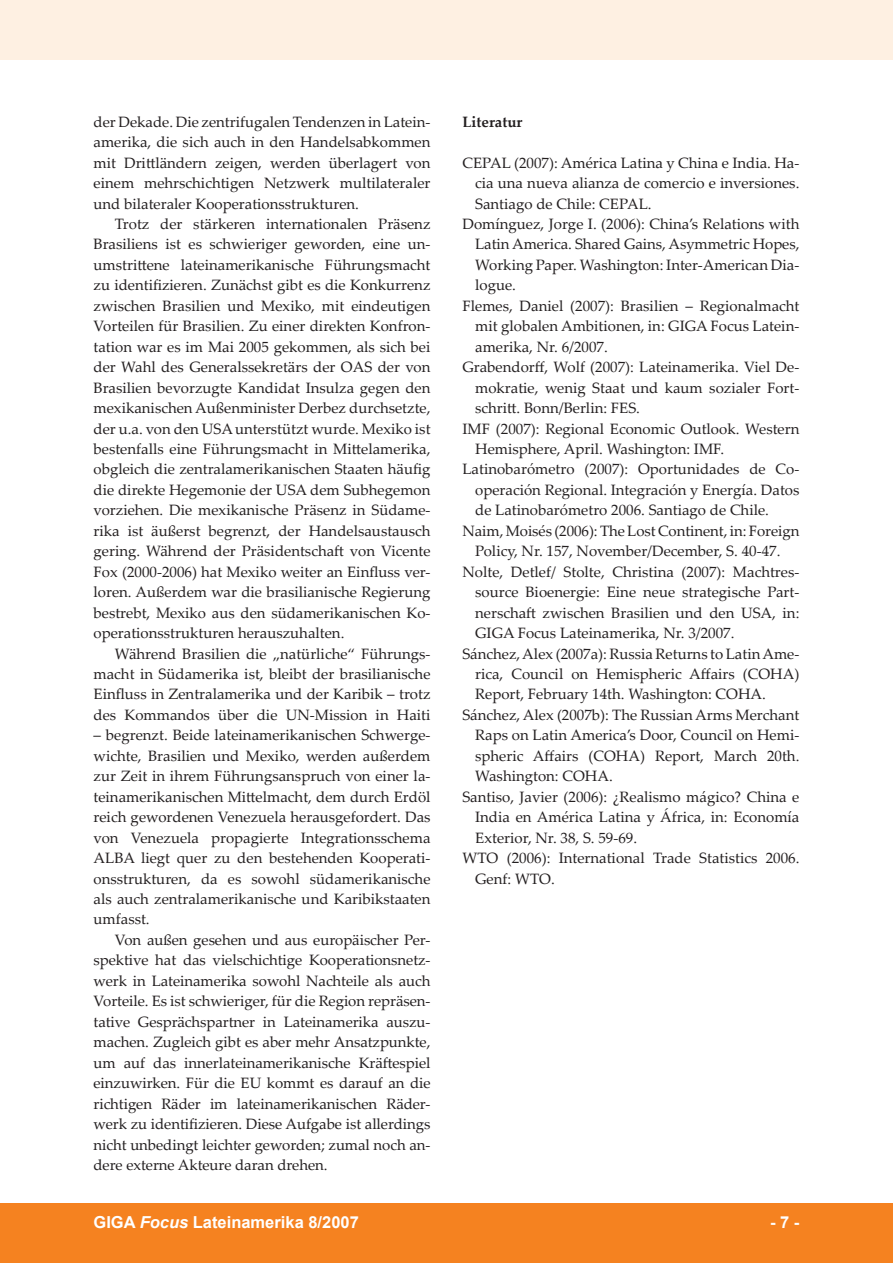
<style>
.page{position:relative;width:893px;height:1263px;background:#fff}
.page>*{position:absolute;margin:0;border:0;box-sizing:border-box;transform-origin:0 0}
.t1{font:700 16.5px "Arial";color:#fff}
.foc__text_fliesstext{font:15px/20.4px "Palatino Linotype";color:#231f20;text-align:justify}
.foc__text_literatur{font:15px/20.4px "Palatino Linotype";color:#231f20;text-align:justify}
.foc__text_fussnoten{font:15px/20.4px "Palatino Linotype";color:#231f20;text-align:justify}
.foc__text_ueberschri{font:700 15px "Palatino Linotype";color:#231f20}
.s1{font-style:italic}
</style>
<div class="page">
<div style="left:0;top:1203px;width:893px;height:60px;background:#f58220"></div>
<div style="left:0;top:0;width:893px;height:60px;background:#fef0e2"></div>
<p class="foc__text_fussnoten" style="left:94px;top:111px;width:338px">der Dekade. Die zentrifugalen Tendenzen in Latein&shy;amerika, die sich auch in den Handelsabkommen mit Drittländern zeigen, werden überlagert von einem mehrschichtigen Netzwerk multilateraler und bilateraler Kooperationsstrukturen.</p>
<p class="foc__text_fliesstext" style="left:94px;top:213px;width:338px;text-indent:21px">Trotz der stärkeren internationalen Präsenz Brasiliens ist es schwieriger geworden, eine un&shy;umstrittene lateinamerikanische Führungsmacht zu identifizieren. Zunächst gibt es die Konkurrenz zwischen Brasilien und Mexiko, mit eindeutigen Vorteilen für Brasilien. Zu einer direkten Konfron&shy;tation war es im Mai 2005 gekommen, als sich bei der Wahl des Generalssekretärs der OAS der von Brasilien bevorzugte Kandidat Insulza gegen den mexikanischen Außenminister Derbez durchsetzte, der u.a. von den USA unterstützt wurde. Mexiko ist bestenfalls eine Führungsmacht in Mittelamerika, obgleich die zentralamerikanischen Staaten häufig die direkte Hegemonie der USA dem Subhegemon vorziehen. Die mexikanische Präsenz in Südame&shy;rika ist äußerst begrenzt, der Handelsaustausch gering. Während der Präsidentschaft von Vicente Fox (2000-2006) hat Mexiko weiter an Einfluss ver&shy;loren. Außerdem war die brasilianische Regierung bestrebt, Mexiko aus den südamerikanischen Ko&shy;operationsstrukturen herauszuhalten.</p>
<p class="foc__text_fliesstext" style="left:94px;top:643px;width:338px;text-indent:21px">Während Brasilien die „natürliche“ Führungs&shy;macht in Südamerika ist, bleibt der brasilianische Einfluss in Zentralamerika und der Karibik – trotz des Kommandos über die UN-Mission in Haiti</p>
<p class="foc__text_fliesstext" style="left:94px;top:724px;width:338px">– begrenzt. Beide lateinamerikanischen Schwerge&shy;wichte, Brasilien und Mexiko, werden außerdem zur Zeit in ihrem Führungsanspruch von einer la&shy;teinamerikanischen Mittelmacht, dem durch Erdöl reich gewordenen Venezuela herausgefordert. Das von Venezuela propagierte Integrationsschema ALBA liegt quer zu den bestehenden Kooperati&shy;onsstrukturen, da es sowohl südamerikanische als auch zentralamerikanische und Karibikstaaten umfasst.</p>
<p class="foc__text_fliesstext" style="left:94px;top:929px;width:339px;text-indent:21px">Von außen gesehen und aus europäischer Per&shy;spektive hat das vielschichtige Kooperationsnetz&shy;werk in Lateinamerika sowohl Nachteile als auch Vorteile. Es ist schwieriger, für die Region repräsen&shy;tative Gesprächspartner in Lateinamerika auszu&shy;machen. Zugleich gibt es aber mehr Ansatzpunkte, um auf das innerlateinamerikanische Kräftespiel einzuwirken. Für die EU kommt es darauf an die richtigen Räder im lateinamerikanischen Räder&shy;werk zu identifizieren. Diese Aufgabe ist allerdings nicht unbedingt leichter geworden; zumal noch an&shy;dere externe Akteure daran drehen.</p>
<p class="foc__text_ueberschri" style="left:462px;top:111px;width:61px">Literatur</p>
<p class="foc__text_literatur" style="left:475px;top:152px;width:326px;text-indent:-13px">CEPAL (2007): América Latina y China e India. Ha&shy;cia una nueva alianza de comercio e inversiones.<br>Santiago de Chile: CEPAL.</p>
<p class="foc__text_literatur" style="left:475px;top:213px;width:326px;text-indent:-13px">Domínguez, Jorge I. (2006): China’s Relations with Latin America. Shared Gains, Asymmetric Hopes, Working Paper. Washington: Inter-American Dia&shy;logue.</p>
<p class="foc__text_literatur" style="left:475px;top:295px;width:326px;text-indent:-13px">Flemes, Daniel (2007): Brasilien – Regionalmacht mit globalen Ambitionen, in: GIGA Focus Latein&shy;amerika, Nr. 6/2007.</p>
<p class="foc__text_literatur" style="left:475px;top:356px;width:326px;text-indent:-13px">Grabendorff, Wolf (2007): Lateinamerika. Viel De&shy;mokratie, wenig Staat und kaum sozialer Fort&shy;schritt. Bonn/Berlin: FES.</p>
<p class="foc__text_literatur" style="left:475px;top:418px;width:326px;text-indent:-13px">IMF (2007): Regional Economic Outlook. Western<br>Hemisphere, April. Washington: IMF.</p>
<p class="foc__text_literatur" style="left:475px;top:459px;width:326px;text-indent:-13px">Latinobarómetro (2007): Oportunidades de Co&shy;operación Regional. Integración y Energía. Datos de Latinobarómetro 2006. Santiago de Chile.</p>
<p class="foc__text_literatur" style="left:462px;top:520px;width:338px;text-align:center">Naim, Moisés (2006): The Lost Continent, in: Foreign<br>Policy, Nr. 157, November/December, S. 40-47.</p>
<p class="foc__text_literatur" style="left:475px;top:561px;width:326px;text-indent:-13px">Nolte, Detlef/ Stolte, Christina (2007): Machtres&shy;source Bioenergie: Eine neue strategische Part&shy;nerschaft zwischen Brasilien und den USA, in:<br>GIGA Focus Lateinamerika, Nr. 3/2007.</p>
<p class="foc__text_literatur" style="left:475px;top:643px;width:326px;text-indent:-13px">Sánchez, Alex (2007a): Russia Returns to Latin Ame&shy;rica, Council on Hemispheric Affairs (COHA)<br>Report, February 14th. Washington: COHA.</p>
<p class="foc__text_literatur" style="left:475px;top:704px;width:326px;text-indent:-13px">Sánchez, Alex (2007b): The Russian Arms Merchant Raps on Latin America’s Door, Council on Hemi&shy;spheric Affairs (COHA) Report, March 20th.<br>Washington: COHA.</p>
<p class="foc__text_literatur" style="left:475px;top:786px;width:326px;text-indent:-13px">Santiso, Javier (2006): ¿Realismo mágico? China e India en América Latina y África, in: Economía Exterior, Nr. 38, S. 59-69.</p>
<p class="foc__text_literatur" style="left:475px;top:847px;width:326px;text-indent:-13px">WTO (2006): International Trade Statistics 2006.<br>Genf: WTO.</p>
<p class="t1" style="left:94px;top:1211px;width:267px">GIGA <span class="s1">Focus</span> Lateinamerika 8/2007</p>
<p class="t1" style="left:770px;top:1211px;width:31px">- -</p>
</div>
